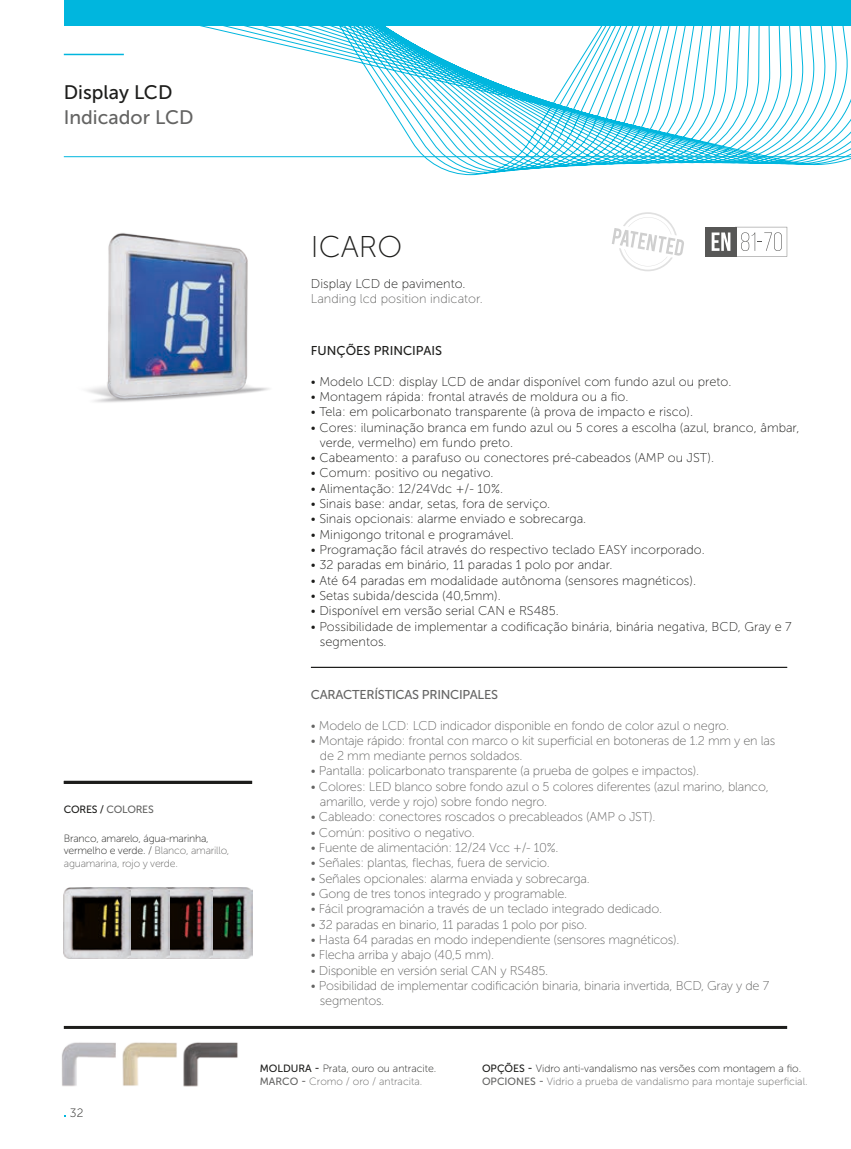
<style>
.page{position:relative;width:851px;height:1149px;background:#fff}
.page>*{position:absolute;margin:0;border:0;box-sizing:border-box;transform-origin:0 0}
.t1{font:30px "Museo Sans 100";color:#1d1d1b}
.t2{font:19.5px "Museo Sans 500";color:#646463}
.t3{font:19.5px "Museo Sans 500";color:#1d1d1b}
.t4{font:12.75px/15.3px "Museo Sans 100";letter-spacing:-.02em;color:#646463}
.t5{font:12.75px/15.3px "Museo Sans 100";color:#1d1d1b}
.t6{font:12.75px "Museo Sans 100";color:#646463}
.t7{font:12.75px "Museo Sans 500";letter-spacing:-.02em;color:#646463}
.t8{font:12.75px "Museo Sans 500";color:#1d1d1b}
.t9{font:12px "Museo Sans 100";color:#1d1d1b}
.t10{font:10.5px/12.8px "Museo Sans 100";color:#646463}
.t11{font:10.5px/12.8px "Museo Sans 100";letter-spacing:-.02em;color:#1d1d1b}
.t12{font:10.5px/12.8px "Museo Sans 100";color:#1d1d1b}
.t13{font:10.5px "Museo Sans 500";letter-spacing:-.02em;color:#646463}
.s1{color:#1d1d1b}
.s2{color:#646463}
.s3{font-family:"Museo Sans 500"}
.s4{font-family:"Museo Sans 500";color:#646463}
.s5{font-family:"Museo Sans 500";color:#1d1d1b}
</style>
<div class="page">
<svg style="left:63px;top:26px;width:787px;height:149px"></svg>
<hr style="left:64px;top:54px;width:60px;height:1px;background:#00b6de">
<hr style="left:64px;top:156px;width:786px;height:1px;background:#00b6de">
<div style="left:64px;top:0;width:786px;height:26px;background:#00b6de"></div>
<img style="left:62px;top:1042px;width:176px;height:44px">
<img style="left:212px;top:887px;width:40px;height:70px">
<img style="left:170px;top:887px;width:42px;height:70px">
<img style="left:130px;top:887px;width:40px;height:70px">
<img style="left:64px;top:887px;width:66px;height:70px">
<img style="left:87px;top:233px;width:182px;height:170px">
<div style="left:705px;top:227px;width:31px;height:29px;background:#575756"></div>
<svg style="left:711px;top:227px;width:76px;height:29px"></svg>
<svg style="left:612px;top:212px;width:72px;height:59px"></svg>
<hr style="left:64px;top:780px;width:188px;height:3px;background:#1d1d1b">
<hr style="left:64px;top:1025px;width:723px;height:3px;background:#1d1d1b">
<hr style="left:311px;top:667px;width:476px;height:1px;background:#1d1d1b">
<h2 class="t3" style="left:64px;top:81px;width:110px">Display LCD</h2>
<h2 class="t2" style="left:64px;top:107px;width:131px">Indicador LCD</h2>
<p class="t13" style="left:64px;top:803px;width:91px"><span class="s1">CORES /</span> COLORES</p>
<p class="t11" style="left:64px;top:831px;width:167px">Branco, amarelo, água-marinha, vermelho e verde. / <span class="s2">Blanco, amarillo, aguamarina, rojo y verde.</span></p>
<p class="t9" style="left:70px;top:1106px;width:15px">32</p>
<h1 class="t1" style="left:311px;top:230px;width:93px">ICARO</h1>
<p class="t5" style="left:311px;top:275px;width:156px">Display LCD de pavimento.</p>
<p class="t6" style="left:311px;top:291px;width:173px">Landing lcd position indicator.</p>
<p class="t8" style="left:311px;top:343px;width:133px">FUNÇÕES PRINCIPAIS</p>
<p class="t5" style="left:311px;top:373px;width:422px">• Modelo LCD: display LCD de andar disponível com fundo azul ou preto.</p>
<p class="t5" style="left:311px;top:389px;width:319px">• Montagem rápida: frontal através de moldura ou a fio.</p>
<p class="t5" style="left:311px;top:404px;width:383px">• Tela: em policarbonato transparente (à prova de impacto e risco).</p>
<p class="t5" style="left:320px;top:419px;width:481px;text-indent:-9px">• Cores: iluminação branca em fundo azul ou 5 cores a escolha (azul, branco, âmbar, verde, vermelho) em fundo preto.</p>
<p class="t5" style="left:311px;top:450px;width:404px">• Cabeamento: a parafuso ou conectores pré-cabeados (AMP ou JST).</p>
<p class="t5" style="left:311px;top:465px;width:184px">• Comum: positivo ou negativo.</p>
<p class="t5" style="left:311px;top:480px;width:194px">• Alimentação: 12/24Vdc +/- 10%.</p>
<p class="t5" style="left:311px;top:496px;width:241px">• Sinais base: andar, setas, fora de serviço.</p>
<p class="t5" style="left:311px;top:511px;width:277px">• Sinais opcionais: alarme enviado e sobrecarga.</p>
<p class="t5" style="left:311px;top:526px;width:204px">• Minigongo tritonal e programável.</p>
<p class="t5" style="left:311px;top:542px;width:395px">• Programação fácil através do respectivo teclado EASY incorporado.</p>
<p class="t5" style="left:311px;top:557px;width:303px">• 32 paradas em binário, 11 paradas 1 polo por andar.</p>
<p class="t5" style="left:311px;top:572px;width:386px">• Até 64 paradas em modalidade autônoma (sensores magnéticos).</p>
<p class="t5" style="left:311px;top:588px;width:191px">• Setas subida/descida (40,5mm).</p>
<p class="t5" style="left:311px;top:603px;width:249px">• Disponível em versão serial CAN e RS485.</p>
<p class="t5" style="left:320px;top:618px;width:473px;text-indent:-9px">• Possibilidade de implementar a codificação binária, binária negativa, BCD, Gray e 7 segmentos.</p>
<p class="t7" style="left:311px;top:687px;width:188px">CARACTERÍSTICAS PRINCIPALES</p>
<p class="t4" style="left:311px;top:717px;width:420px">• Modelo de LCD: LCD indicador disponible en fondo de color azul o negro.</p>
<p class="t4" style="left:320px;top:732px;width:457px;text-indent:-9px">• Montaje rápido: frontal con marco o kit superficial en botoneras de 1.2 mm y en las de 2 mm mediante pernos soldados.</p>
<p class="t4" style="left:311px;top:763px;width:389px">• Pantalla: policarbonato transparente (a prueba de golpes e impactos).</p>
<p class="t4" style="left:320px;top:778px;width:450px;text-indent:-9px">• Colores: LED blanco sobre fondo azul o 5 colores diferentes (azul marino, blanco, amarillo, verde y rojo) sobre fondo negro.</p>
<p class="t4" style="left:311px;top:809px;width:346px">• Cableado: conectores roscados o precableados (AMP o JST).</p>
<p class="t4" style="left:311px;top:824px;width:165px">• Común: positivo o negativo.</p>
<p class="t4" style="left:311px;top:839px;width:249px">• Fuente de alimentación: 12/24 Vcc +/- 10%.</p>
<p class="t4" style="left:311px;top:855px;width:240px">• Señales: plantas, flechas, fuera de servicio.</p>
<p class="t4" style="left:311px;top:870px;width:280px">• Señales opcionales: alarma enviada y sobrecarga.</p>
<p class="t4" style="left:311px;top:885px;width:258px">• Gong de tres tonos integrado y programable.</p>
<p class="t4" style="left:311px;top:901px;width:352px">• Fácil programación a través de un teclado integrado dedicado.</p>
<p class="t4" style="left:311px;top:916px;width:278px">• 32 paradas en binario, 11 paradas 1 polo por piso.</p>
<p class="t4" style="left:311px;top:931px;width:370px">• Hasta 64 paradas en modo independiente (sensores magnéticos).</p>
<p class="t4" style="left:311px;top:947px;width:185px">• Flecha arriba y abajo (40,5 mm).</p>
<p class="t4" style="left:311px;top:962px;width:239px">• Disponible en versión serial CAN y RS485.</p>
<p class="t4" style="left:320px;top:977px;width:450px;text-indent:-9px">• Posibilidad de implementar codificación binaria, binaria invertida, BCD, Gray y de 7 segmentos.</p>
<p class="t12" style="left:260px;top:1062px;width:178px"><span class="s3">MOLDURA -</span> Prata, ouro ou antracite.<br><span class="s4">MARCO -</span> <span class="s2">Cromo / oro / antracita.</span></p>
<p class="t10" style="left:482px;top:1062px;width:327px"><span class="s5">OPÇÕES -</span> <span class="s1">Vidro anti-vandalismo nas versões com montagem a fio.<br></span><span class="s3">OPCIONES -</span> Vidrio a prueba de vandalismo para montaje superficial.</p>
</div>
